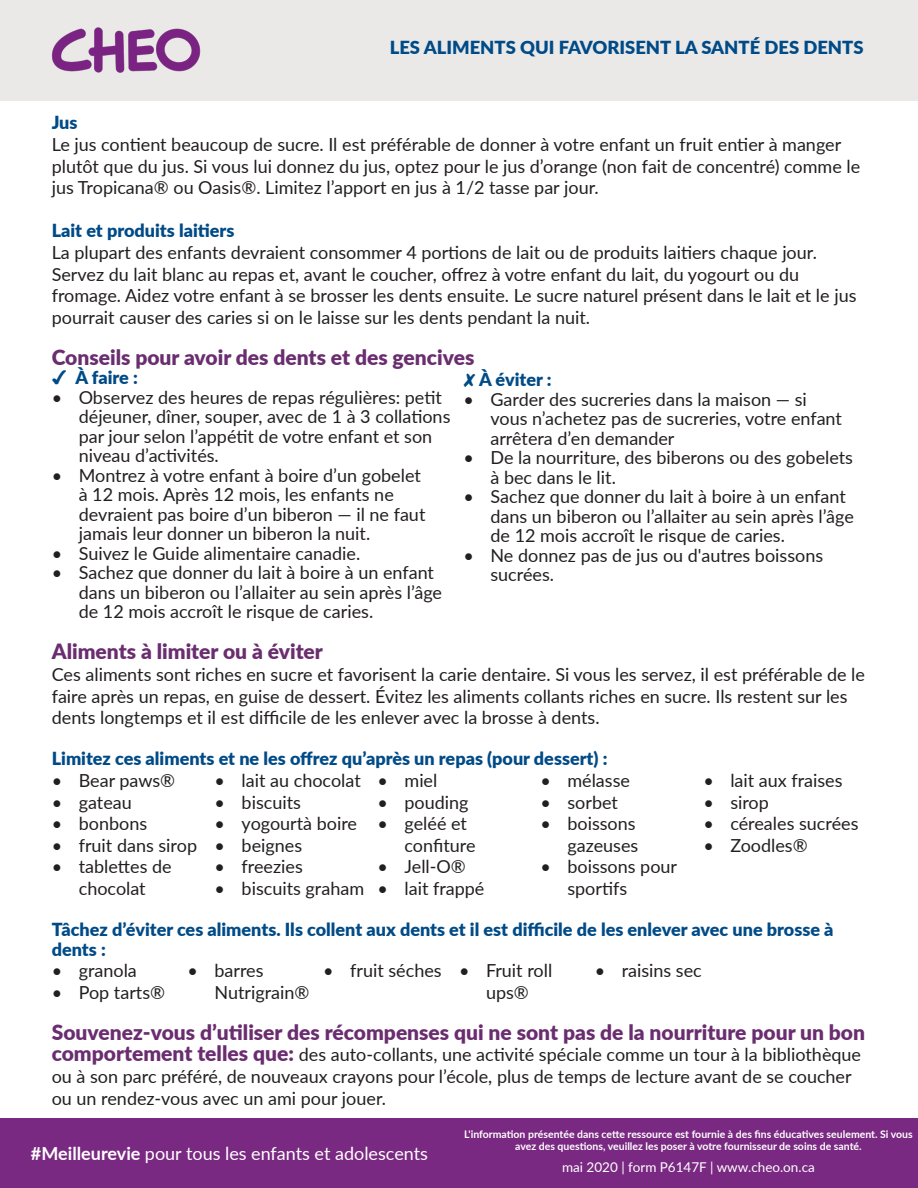
<style>
.page{position:relative;width:918px;height:1188px;background:#fff}
.page>*{position:absolute;margin:0;border:0;box-sizing:border-box;transform-origin:0 0}
.H2_-_Purple{font:900 21px "Lato";color:#6a2d6f}
.H2_-_Purple-2{font:18px/21.6px "Lato";color:#231f20}
.H3_-_Dark_blue_non_i{font:900 18px/19.5px "Lato";color:#004b87}
.t1{font:18px "Lato";color:#fff}
.H2_-_Purple_2_column{font:900 18px "Lato";color:#004b87}
.t2{font:13.5px "Lato";color:#fff}
.t3{font:700 10.5px/12px "Lato";color:#fff;text-align:center}
.s1{font-family:"Arial Unicode MS";font-weight:400}
.s2{font-weight:900;font-size:21px;color:#6a2d6f}
.s3{font-weight:700}
</style>
<div class="page">
<div style="left:0;top:0;width:918px;height:101px;background:#eae9e8"></div>
<img style="left:51px;top:27px;width:150px;height:46px">
<div style="left:0;top:1119px;width:918px;height:69px;background:#7a2982"></div>
<p class="H3_-_Dark_blue_non_i" style="left:390px;top:37px;width:475px">LES ALIMENTS QUI FAVORISENT LA SANTÉ DES DENTS</p>
<p class="H3_-_Dark_blue_non_i" style="left:52px;top:112px;width:27px">Jus</p>
<p class="H2_-_Purple-2" style="left:52px;top:133px;width:810px">Le jus contient beaucoup de sucre. Il est préférable de donner à votre enfant un fruit entier à manger plutôt que du jus. Si vous lui donnez du jus, optez pour le jus d’orange (non fait de concentré) comme le jus Tropicana® ou Oasis®. Limitez l’apport en jus à 1/2 tasse par jour.</p>
<p class="H3_-_Dark_blue_non_i" style="left:52px;top:220px;width:184px">Lait et produits laitiers</p>
<p class="H2_-_Purple-2" style="left:52px;top:241px;width:806px">La plupart des enfants devraient consommer 4 portions de lait ou de produits laitiers chaque jour.<br>Servez du lait blanc au repas et, avant le coucher, offrez à votre enfant du lait, du yogourt ou du fromage. Aidez votre enfant à se brosser les dents ensuite. Le sucre naturel présent dans le lait et le jus pourrait causer des caries si on le laisse sur les dents pendant la nuit.</p>
<h2 class="H2_-_Purple" style="left:52px;top:341px;width:424px">Conseils pour avoir des dents et des gencives</h2>
<h2 class="H2_-_Purple_2_column" style="left:52px;top:364px;width:88px"><span class="s1">✔</span> À faire :</h2>
<p class="H2_-_Purple-2" style="left:79px;top:387px;width:373px;line-height:19.5px;text-indent:-27px">• Observez des heures de repas régulières: petit déjeuner, dîner, souper, avec de 1 à 3 collations par jour selon l’appétit de votre enfant et son niveau d’activités.</p>
<p class="H2_-_Purple-2" style="left:79px;top:465px;width:348px;line-height:19.5px;text-indent:-27px">• Montrez à votre enfant à boire d’un gobelet à 12 mois. Après 12 mois, les enfants ne devraient pas boire d’un biberon — il ne faut jamais leur donner un biberon la nuit.</p>
<p class="H2_-_Purple-2" style="left:52px;top:542px;width:310px">• Suivez le Guide alimentaire canadie.</p>
<p class="H2_-_Purple-2" style="left:79px;top:562px;width:365px;line-height:19.5px;text-indent:-27px">• Sachez que donner du lait à boire à un enfant dans un biberon ou l’allaiter au sein après l’âge de 12 mois accroît le risque de caries.</p>
<h2 class="H2_-_Purple_2_column" style="left:464px;top:366px;width:89px"><span class="s1">✘</span> À éviter :</h2>
<p class="H2_-_Purple-2" style="left:490px;top:389px;width:353px;line-height:19.5px;text-indent:-27px">• Garder des sucreries dans la maison — si vous n’achetez pas de sucreries, votre enfant arrêtera d’en demander</p>
<p class="H2_-_Purple-2" style="left:490px;top:447px;width:364px;line-height:19.5px;text-indent:-27px">• De la nourriture, des biberons ou des gobelets à bec dans le lit.</p>
<p class="H2_-_Purple-2" style="left:490px;top:486px;width:365px;line-height:19.5px;text-indent:-27px">• Sachez que donner du lait à boire à un enfant dans un biberon ou l’allaiter au sein après l’âge de 12 mois accroît le risque de caries.</p>
<p class="H2_-_Purple-2" style="left:490px;top:545px;width:334px;line-height:19.5px;text-indent:-27px">• Ne donnez pas de jus ou d'autres boissons sucrées.</p>
<h2 class="H2_-_Purple" style="left:52px;top:636px;width:273px">Aliments à limiter ou à éviter</h2>
<p class="H2_-_Purple-2" style="left:52px;top:663px;width:815px">Ces aliments sont riches en sucre et favorisent la carie dentaire. Si vous les servez, il est préférable de le faire après un repas, en guise de dessert. Évitez les aliments collants riches en sucre. Ils restent sur les dents longtemps et il est difficile de les enlever avec la brosse à dents.</p>
<h3 class="H3_-_Dark_blue_non_i" style="left:52px;top:748px;width:557px">Limitez ces aliments et ne les offrez qu’après un repas (pour dessert) :</h3>
<p class="H2_-_Purple-2" style="left:52px;top:769px;width:125px">• Bear paws®</p>
<p class="H2_-_Purple-2" style="left:52px;top:790px;width:82px">• gateau</p>
<p class="H2_-_Purple-2" style="left:52px;top:812px;width:97px">• bonbons</p>
<p class="H2_-_Purple-2" style="left:52px;top:834px;width:147px">• fruit dans sirop</p>
<p class="H2_-_Purple-2" style="left:52px;top:855px;width:121px;text-align:center">• tablettes de chocolat</p>
<p class="H2_-_Purple-2" style="left:540px;top:769px;width:91px">• mélasse</p>
<p class="H2_-_Purple-2" style="left:540px;top:790px;width:79px">• sorbet</p>
<p class="H2_-_Purple-2" style="left:540px;top:812px;width:99px;text-align:right">• boissons gazeuses</p>
<p class="H2_-_Purple-2" style="left:567px;top:855px;width:111px;text-indent:-27px">• boissons pour sportifs</p>
<p class="H2_-_Purple-2" style="left:215px;top:769px;width:148px">• lait au chocolat</p>
<p class="H2_-_Purple-2" style="left:215px;top:790px;width:88px">• biscuits</p>
<p class="H2_-_Purple-2" style="left:215px;top:812px;width:144px">• yogourtà boire</p>
<p class="H2_-_Purple-2" style="left:215px;top:834px;width:89px">• beignes</p>
<p class="H2_-_Purple-2" style="left:215px;top:855px;width:90px">• freezies</p>
<p class="H2_-_Purple-2" style="left:215px;top:877px;width:151px">• biscuits graham</p>
<p class="H2_-_Purple-2" style="left:378px;top:769px;width:61px">• miel</p>
<p class="H2_-_Purple-2" style="left:378px;top:790px;width:93px">• pouding</p>
<p class="H2_-_Purple-2" style="left:405px;top:812px;width:73px;text-indent:-27px">• geléé et confiture</p>
<p class="H2_-_Purple-2" style="left:378px;top:855px;width:90px">• Jell-O®</p>
<p class="H2_-_Purple-2" style="left:378px;top:877px;width:108px">• lait frappé</p>
<p class="H2_-_Purple-2" style="left:703px;top:769px;width:141px">• lait aux fraises</p>
<p class="H2_-_Purple-2" style="left:703px;top:790px;width:67px">• sirop</p>
<p class="H2_-_Purple-2" style="left:703px;top:812px;width:157px">• céreales sucrées</p>
<p class="H2_-_Purple-2" style="left:703px;top:834px;width:106px">• Zoodles®</p>
<h3 class="H3_-_Dark_blue_non_i" style="left:52px;top:919px;width:783px">Tâchez d’éviter ces aliments. Ils collent aux dents et il est difficile de les enlever avec une brosse à dents :</h3>
<p class="H2_-_Purple-2" style="left:52px;top:959px;width:87px">• granola</p>
<p class="H2_-_Purple-2" style="left:52px;top:981px;width:115px">• Pop tarts®</p>
<p class="H2_-_Purple-2" style="left:214px;top:959px;width:96px;text-indent:-27px">• barres<br>Nutrigrain®</p>
<p class="H2_-_Purple-2" style="left:323px;top:959px;width:120px">• fruit séches</p>
<p class="H2_-_Purple-2" style="left:459px;top:959px;width:95px;text-align:center">• Fruit roll ups®</p>
<p class="H2_-_Purple-2" style="left:595px;top:959px;width:109px">• raisins sec</p>
<h2 class="H2_-_Purple" style="left:52px;top:1016px;width:815px">Souvenez-vous d’utiliser des récompenses qui ne sont pas de la nourriture pour un bon</h2>
<h2 class="H2_-_Purple-2" style="left:52px;top:1043px;width:811px"><span class="s2">comportement telles que:</span> des auto-collants, une activité spéciale comme un tour à la bibliothèque ou à son parc préféré, de nouveaux crayons pour l’école, plus de temps de lecture avant de se coucher ou un rendez-vous avec un ami pour jouer.</h2>
<p class="t1" style="left:31px;top:1140px;width:399px"><span class="s3">#Meilleurevie</span> pour tous les enfants et adolescents</p>
<p class="t3" style="left:464px;top:1128px;width:450px">L'information présentée dans cette ressource est fournie à des fins éducatives seulement. Si vous avez des questions, veuillez les poser à votre fournisseur de soins de santé.</p>
<p class="t2" style="left:562px;top:1158px;width:254px">mai 2020 | form P6147F | www.cheo.on.ca</p>
</div>
